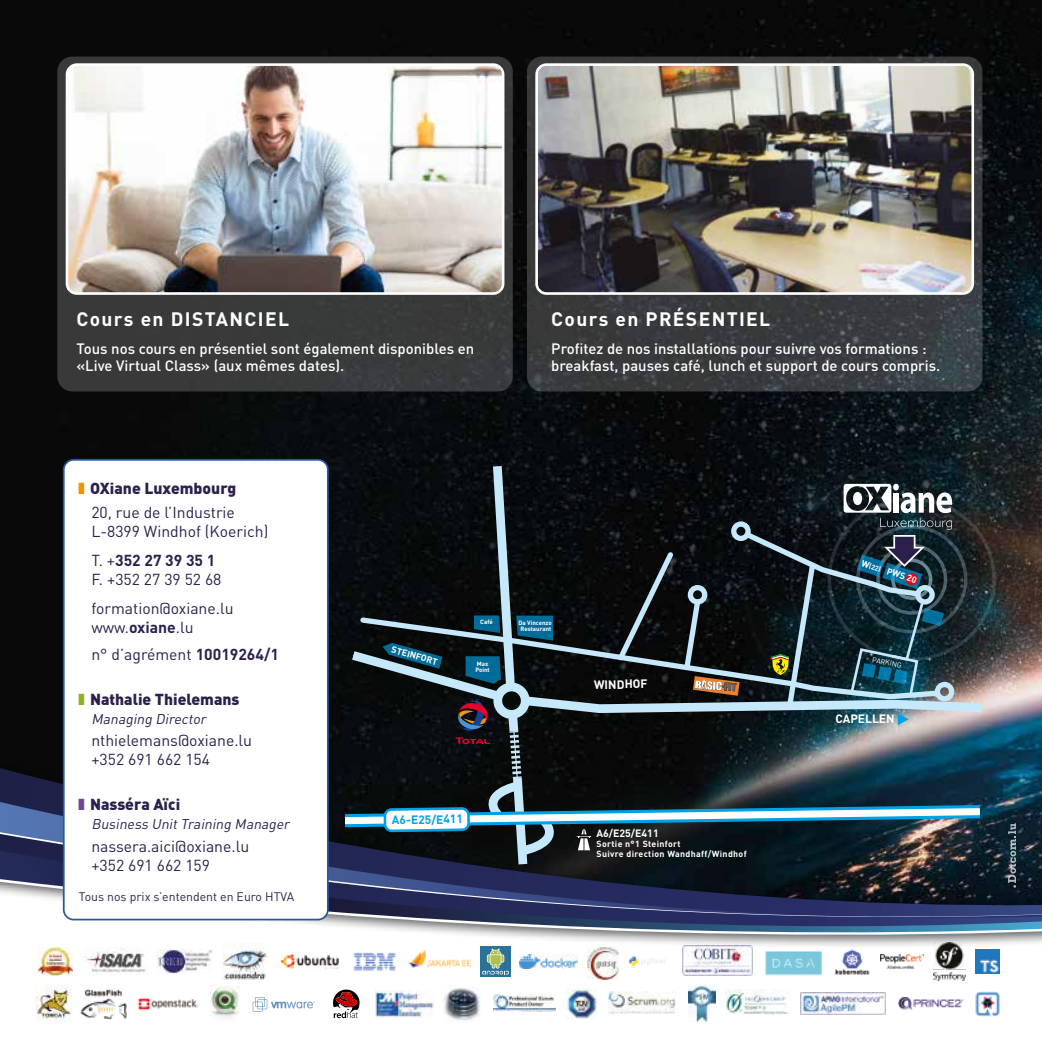
<style>
.page{position:relative;width:1042px;height:1042px;background:#fff}
.page>*{position:absolute;margin:0;border:0;box-sizing:border-box;transform-origin:0 0}
.t1{font:700 19.25px "DIN";letter-spacing:.07em;color:#fff}
.t2{font:15.75px/18.9px "DIN Pro";color:#2d204d}
.t3{font:900 15.75px "DIN";color:#2d204d}
.t4{font:700 15.75px "DIN";color:#2d204d}
.t5{font:500 14.88px/17.5px "DIN Pro";color:#fff}
.t6{font:italic 14px "DIN Pro";color:#2d204d}
.t7{font:12.25px "DIN Pro";color:#2d204d}
.t8{font:700 11.9px "DIN";color:#fff}
.t9{font:700 11.9px "DIN";letter-spacing:-.01em;color:#00a1e5}
.t10{font:700 10.5px "DIN";color:#fff}
.t11{font:700 9.1px "DIN";color:#fff}
.t12{font:700 8.75px/9.6px "DIN";letter-spacing:.04em;color:#fff}
.t13{font:7.17px "DIN";color:#fff}
.t14{font:700 7px "DIN";color:#fff}
.t15{font:700 6.12px/6.1px "DIN";color:#fff}
.s1{color:#f39200}
.s2{font-family:"DIN Pro";font-weight:400}
.s3{font-family:"DIN";font-weight:700}
.s4{color:#8bb425}
.s5{color:#6c4796}
.s6{font-size:9.1px}
</style>
<div class="page">
<img style="left:0;top:0;width:1042px;height:596px">
<img style="left:0;top:596px;width:1042px;height:427px">
<svg style="left:527px;top:57px;width:455px;height:334px;background:#393c3e"></svg>
<div style="left:57px;top:57px;width:456px;height:334px;background:#393939;border-radius:15px"></div>
<div style="left:64px;top:460px;width:264px;height:459px;background:#fff;border-radius:10px"></div>
<div style="left:63px;top:459px;width:266px;height:461px;border:2px solid #2a57a4;border-radius:10px"></div>
<img style="left:537px;top:65px;width:436px;height:228px">
<div style="left:535px;top:63px;width:439px;height:232px;border:3px solid #fff;border-radius:10px"></div>
<img style="left:67px;top:67px;width:436px;height:224px">
<div style="left:66px;top:63px;width:438px;height:232px;border:3px solid #fff;border-radius:10px"></div>
<svg style="left:993px;top:459px;width:29px;height:284px;background:#4c4d4e"></svg>
<svg style="left:346px;top:459px;width:647px;height:411px;background:#253138"></svg>
<svg style="left:1008px;top:823px;width:8px;height:65px"></svg>
<p class="t1" style="left:76px;top:306px;width:214px">Cours en DISTANCIEL</p>
<p class="t1" style="left:551px;top:306px;width:221px">Cours en PRÉSENTIEL</p>
<p class="t5" style="left:76px;top:339px;width:399px">Tous nos cours en présentiel sont également disponibles en «Live Virtual Class» (aux mêmes dates).</p>
<p class="t5" style="left:551px;top:339px;width:390px">Profitez de nos installations pour suivre vos formations : breakfast, pauses café, lunch et support de cours compris.</p>
<p class="t3" style="left:76px;top:478px;width:161px"><span class="s1">I</span>OXiane Luxembourg</p>
<p class="t2" style="left:91px;top:502px;width:178px">20, rue de l’Industrie<br>L-8399 Windhof (Koerich)</p>
<p class="t4" style="left:91px;top:550px;width:125px"><span class="s2">T. +</span>352 27 39 35 1</p>
<p class="t2" style="left:91px;top:564px;width:144px;line-height:29.2px">F. +352 27 39 52 68 formation@oxiane.lu</p>
<p class="t2" style="left:91px;top:614px;width:189px;line-height:26.2px">www.<span class="s3">oxiane</span>.lu<br>n° d’agrément <span class="s3">10019264/1</span></p>
<p class="t3" style="left:76px;top:688px;width:165px"><span class="s4">I</span> Nathalie Thielemans</p>
<p class="t6" style="left:91px;top:709px;width:119px">Managing Director</p>
<p class="t2" style="left:91px;top:730px;width:162px">nthielemans@oxiane.lu +352 691 662 154</p>
<p class="t3" style="left:76px;top:794px;width:105px"><span class="s5">I</span> Nasséra Aïci</p>
<p class="t6" style="left:91px;top:815px;width:203px">Business UnitTraining Manager</p>
<p class="t2" style="left:91px;top:836px;width:159px">nassera.aici@oxiane.lu +352 691 662 159</p>
<p class="t7" style="left:79px;top:888px;width:217px">Tous nos prix s’entendent en Euro HTVA</p>
<p class="t11" style="left:393px;top:643px;width:49px;rotate:16deg">STEINFORT</p>
<p class="t15" style="left:480px;top:619px;width:14px">Café</p>
<p class="t15" style="left:518px;top:619px;width:35px;text-align:center">Da Vincenzo<br>Restaurant</p>
<p class="t15" style="left:475px;top:660px;width:16px">Max<br>Point</p>
<p class="t8" style="left:594px;top:677px;width:55px;rotate:-1deg">WINDHOF</p>
<p class="t9" style="left:392px;top:811px;width:73px">A6-E25/E411</p>
<p class="t10" style="left:596px;top:827px;width:64px">A6/E25/E411</p>
<p class="t12" style="left:596px;top:839px;width:152px">Sortie n°1 Steinfort<br>Suivre direction Wandhaff/Windhof</p>
<p class="t14" style="left:863px;top:559px;width:22px;rotate:18deg"><span class="s6">W</span>(22)</p>
<p class="t11" style="left:889px;top:565px;width:32px;rotate:18deg">PWS 20</p>
<p class="t13" style="left:873px;top:655px;width:31px;rotate:12deg">PARKING</p>
<p class="t8" style="left:835px;top:711px;width:61px">CAPELLEN</p>
</div>
